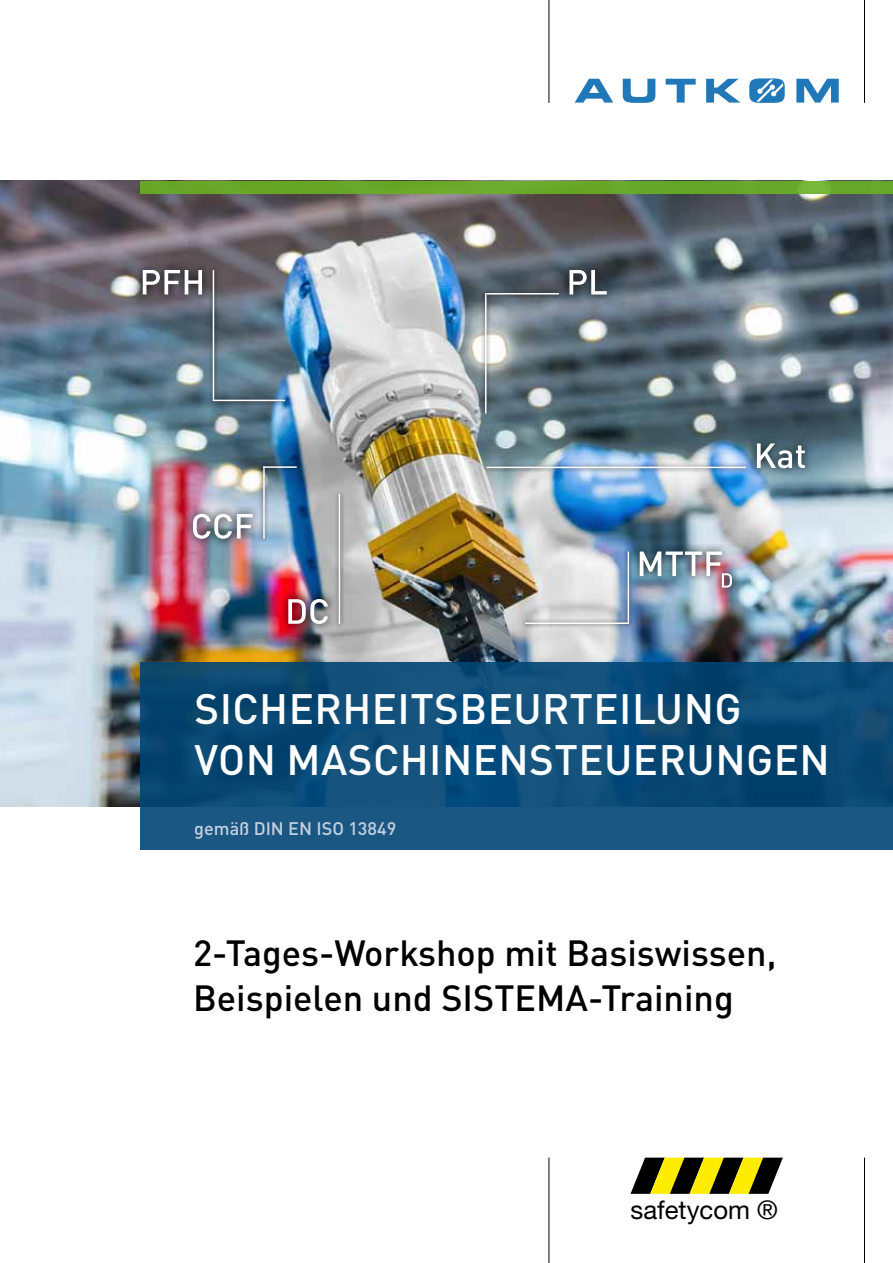
<style>
.page{position:relative;width:893px;height:1263px;background:#fff}
.page>*{position:absolute;margin:0;border:0;box-sizing:border-box;transform-origin:0 0}
.t1{font:500 42px/50.4px "DIN Pro";letter-spacing:.01em;color:#fff}
.t2{font:500 36px/45px "DIN Pro";color:#000}
.t3{font:25.65px "Helvetica Neue LT Pro";color:#000}
.t4{font:500 18px "DIN Pro";color:#c4d0e0}
</style>
<div class="page">
<img style="left:0;top:181px;width:893px;height:626px">
<div style="left:140px;top:181px;width:753px;height:12px;background:#67a628"></div>
<div style="left:208px;top:266px;width:11px;height:139px;background:#000;opacity:.75"></div>
<hr style="left:213px;top:270px;width:1px;height:130px;background:#fff">
<div style="left:259px;top:462px;width:10px;height:81px;background:#000;opacity:.75"></div>
<hr style="left:263px;top:466px;width:2px;height:73px;background:#fff">
<div style="left:259px;top:462px;width:42px;height:10px;background:#000;opacity:.75"></div>
<hr style="left:263px;top:466px;width:34px;height:2px;background:#fff">
<div style="left:480px;top:289px;width:11px;height:129px;background:#000;opacity:.75"></div>
<hr style="left:485px;top:293px;width:2px;height:121px;background:#fff">
<div style="left:482px;top:288px;width:81px;height:11px;background:#000;opacity:.75"></div>
<hr style="left:486px;top:293px;width:73px;height:1px;background:#fff">
<div style="left:482px;top:462px;width:269px;height:11px;background:#000;opacity:.75"></div>
<hr style="left:487px;top:467px;width:259px;height:1px;background:#fff">
<div style="left:623px;top:547px;width:11px;height:81px;background:#000;opacity:.75"></div>
<hr style="left:628px;top:551px;width:1px;height:73px;background:#fff">
<div style="left:521px;top:618px;width:112px;height:11px;background:#000;opacity:.75"></div>
<hr style="left:525px;top:622px;width:103px;height:2px;background:#fff">
<hr style="left:864px;top:1157px;width:1px;height:106px;background:#000">
<hr style="left:549px;top:1157px;width:1px;height:106px;background:#000">
<svg style="left:796px;top:79px;width:43px;height:24px"></svg>
<svg style="left:706px;top:79px;width:34px;height:24px"></svg>
<svg style="left:666px;top:79px;width:30px;height:24px"></svg>
<svg style="left:623px;top:79px;width:32px;height:24px"></svg>
<svg style="left:575px;top:79px;width:38px;height:24px"></svg>
<svg style="left:749px;top:78px;width:36px;height:25px"></svg>
<hr style="left:864px;top:0;width:1px;height:103px;background:#000">
<hr style="left:549px;top:0;width:1px;height:103px;background:#000">
<svg style="left:134px;top:261px;width:77px;height:42px;background:#625b62"></svg>
<svg style="left:143px;top:270px;width:59px;height:24px"></svg>
<svg style="left:560px;top:261px;width:56px;height:43px"></svg>
<svg style="left:569px;top:270px;width:38px;height:24px"></svg>
<svg style="left:748px;top:434px;width:65px;height:43px;background:#58788a"></svg>
<svg style="left:757px;top:443px;width:48px;height:25px"></svg>
<svg style="left:631px;top:542px;width:110px;height:54px;background:#879bae"></svg>
<img style="left:640px;top:551px;width:92px;height:37px">
<svg style="left:184px;top:505px;width:77px;height:42px;background:#ac93a7"></svg>
<svg style="left:193px;top:514px;width:60px;height:25px"></svg>
<svg style="left:279px;top:590px;width:58px;height:43px"></svg>
<svg style="left:288px;top:599px;width:40px;height:25px"></svg>
<div style="left:209px;top:395px;width:81px;height:11px;background:#000;opacity:.75"></div>
<hr style="left:213px;top:400px;width:72px;height:1px;background:#fff">
<div style="left:334px;top:490px;width:11px;height:138px;background:#000;opacity:.75"></div>
<hr style="left:339px;top:494px;width:1px;height:130px;background:#fff">
<svg style="left:630px;top:1157px;width:153px;height:37px;background:#7f781f"></svg>
<svg style="left:140px;top:662px;width:753px;height:188px;background:#0e4d78"></svg>
<p class="t1" style="left:194px;top:679px;width:637px;text-indent:319px">urteilung von Maschi nensteuerungen</p>
<p class="t1" style="left:194px;top:679px;width:201px">Sicherheitsbe</p>
<p class="t4" style="left:194px;top:814px;width:203px">gemäß DIN EN ISO 13849</p>
<p class="t2" style="left:193px;top:926px;width:585px">2-Tages-Workshop mit Basiswissen,<br>Beispielen und SISTEMA-Training</p>
<p class="t3" style="left:630px;top:1194px;width:149px">safetycom ®</p>
</div>
